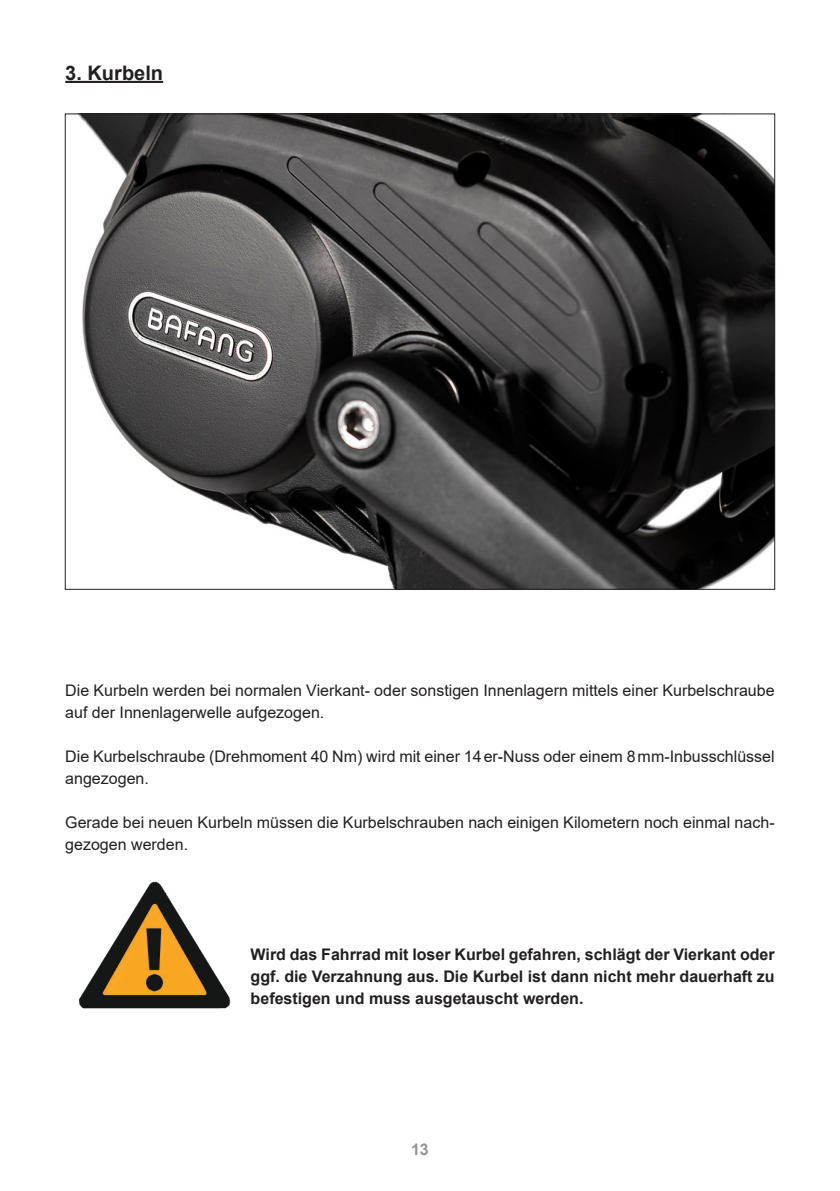
<style>
.page{position:relative;width:840px;height:1191px;background:#fff}
.page>*{position:absolute;margin:0;border:0;box-sizing:border-box;transform-origin:0 0}
.Head_groß{font:700 20px "Arial";color:#231f20}
.Fließtext{font:16px/22px "Arial";color:#231f20}
.Fließtext-2{font:700 16px/22px "Arial";color:#231f20;text-align:justify}
.t1{font:700 16px "Arial";color:#939598}
</style>
<div class="page">
<hr style="left:65px;top:81px;width:98px;height:2px;background:#231f20">
<img style="left:78px;top:115px;width:694px;height:473px">
<img style="left:79px;top:881px;width:152px;height:128px">
<p class="Head_groß" style="left:65px;top:59px;width:99px">3. Kurbeln</p>
<p class="Fließtext" style="left:65px;top:679px;width:710px">Die Kurbeln werden bei normalen Vierkant- oder sonstigen Innenlagern mittels einer Kurbelschraube auf der Innenlagerwelle aufgezogen.</p>
<p class="Fließtext" style="left:65px;top:745px;width:710px">Die Kurbelschraube (Drehmoment 40 Nm) wird mit einer 14er-Nuss oder einem 8mm-Inbusschlüssel angezogen.</p>
<p class="Fließtext" style="left:65px;top:811px;width:710px">Gerade bei neuen Kurbeln müssen die Kurbelschrauben nach einigen Kilometern noch einmal nach&shy;gezogen werden.</p>
<p class="Fließtext-2" style="left:250px;top:943px;width:525px">Wird das Fahrrad mit loser Kurbel gefahren, schlägt der Vierkant oder ggf. die Verzahnung aus. Die Kurbel ist dann nicht mehr dauerhaft zu befestigen und muss ausgetauscht werden.</p>
<p class="t1" style="left:411px;top:1138px;width:19px">13</p>
</div>
